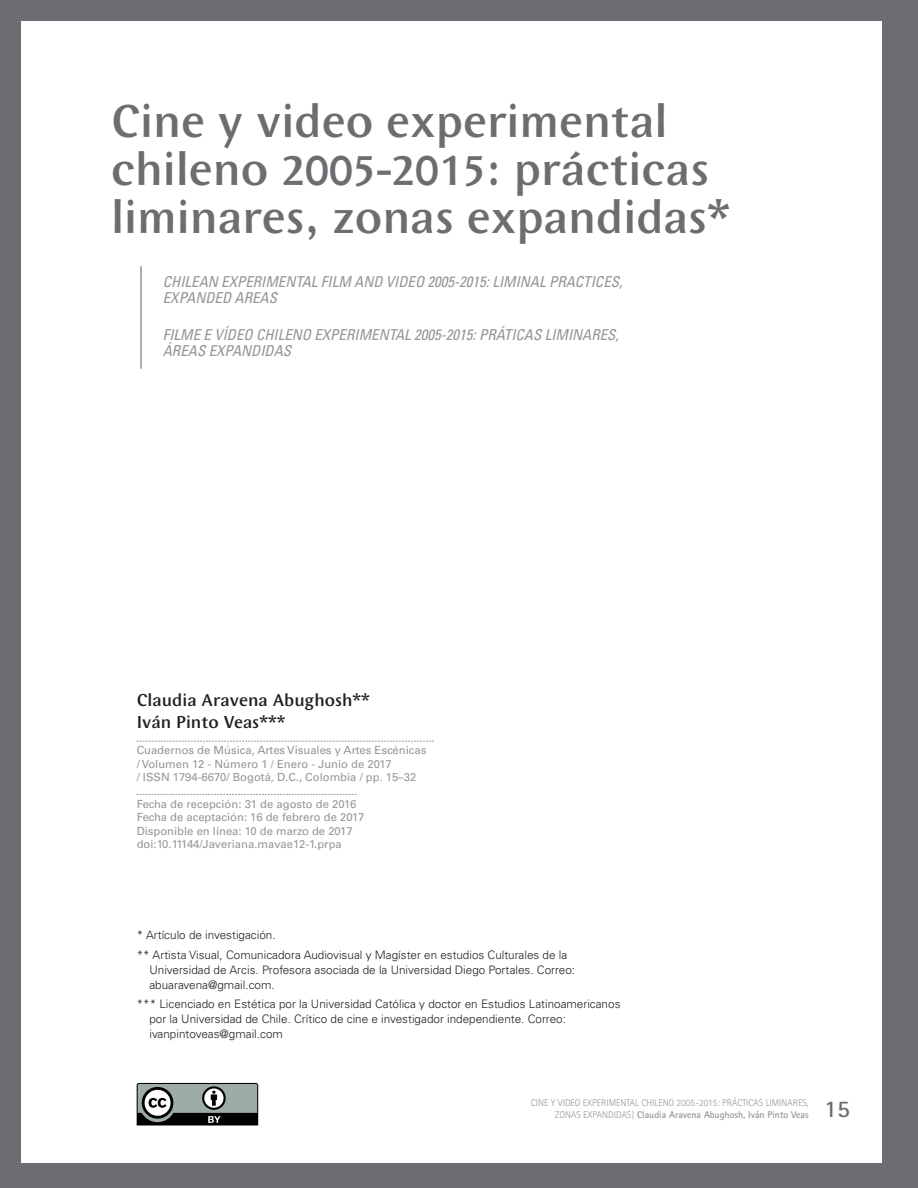
<style>
.page{position:relative;width:918px;height:1188px;background:#6c6d70}
.page>*{position:absolute;margin:0;border:0;box-sizing:border-box;transform-origin:0 0}
.Titulo_ARTICULO_OPC{font:500 48px/48px "Wunderlich";color:#6c6d70}
._000_CORNISAS{font:700 24px "Rotis Sans Serif Std";color:#6c6d70}
.AUTOR_Articulo{font:500 18px "Wunderlich";color:#231f20}
.IDIOMAS_en_titulo{font:italic condensed 15px/16.5px "Univers LT Std";color:#939598}
.notas_al_pie_-_ARTIC{font:300 11.7px/15px "Univers LT Std";color:#231f20}
.Datos_de_indexa_y_re{font:11.25px/13.5px "Univers LT Std";color:#939598}
.Titulo_ARTICULO_OPC-2{font:300 9.75px/11.7px "Rotis Sans Serif Std";color:#939598;text-align:right}
.s1{font-weight:700}
</style>
<div class="page">
<div style="left:22px;top:22px;width:874px;height:1141px;background:#fff"></div>
<div style="left:882px;top:4px;width:36px;height:1184px;background:#6c6d70"></div>
<svg style="left:137px;top:741px;width:297px;height:1px"></svg>
<svg style="left:137px;top:794px;width:219px;height:1px"></svg>
<hr style="left:140px;top:266px;width:2px;height:103px;background:#939598">
<svg style="left:137px;top:1083px;width:121px;height:42px;background:#6e7673"></svg>
<p class="Titulo_ARTICULO_OPC" style="left:111px;top:98px;width:621px">Cine y video experimental chileno 2005-2015: prácticas liminares, zonas expandidas*</p>
<p class="IDIOMAS_en_titulo" style="left:163px;top:273px;width:461px">CHILEAN EXPERIMENTAL FILM AND VIDEO 2005-2015: LIMINAL PRACTICES,<br>EXPANDED AREAS</p>
<p class="IDIOMAS_en_titulo" style="left:163px;top:326px;width:458px">FILME E VÍDEO CHILENO EXPERIMENTAL 2005-2015: PRÁTICAS LIMINARES,<br>ÁREAS EXPANDIDAS</p>
<p class="AUTOR_Articulo" style="left:137px;top:690px;width:235px">Claudia Aravena Abughosh**</p>
<p class="AUTOR_Articulo" style="left:137px;top:712px;width:150px">Iván Pinto Veas***</p>
<p class="Datos_de_indexa_y_re" style="left:137px;top:744px;width:291px">Cuadernos de Música, Artes Visuales y Artes Escénicas / Volumen 12 - Número 1 / Enero - Junio de 2017<br>/ ISSN 1794-6670/ Bogotá, D.C., Colombia / pp. 15–32</p>
<p class="Datos_de_indexa_y_re" style="left:137px;top:797px;width:229px">Fecha de recepción: 31 de agosto de 2016<br>Fecha de aceptación: 16 de febrero de 2017<br>Disponible en línea: 10 de marzo de 2017 doi:10.11144/Javeriana.mavae12-1.prpa</p>
<p class="notas_al_pie_-_ARTIC" style="left:137px;top:928px;width:141px">* Artículo de investigación.</p>
<p class="notas_al_pie_-_ARTIC" style="left:149px;top:947px;width:427px;text-indent:-13px">** Artista Visual, Comunicadora Audiovisual y Magíster en estudios Culturales de la<br>Universidad de Arcis. Profesora asociada de la Universidad Diego Portales. Correo: abuaravena@gmail.com.</p>
<p class="notas_al_pie_-_ARTIC" style="left:149px;top:996px;width:473px;text-indent:-13px">*** Licenciado en Estética por la Universidad Católica y doctor en Estudios Latinoamericanos por la Universidad de Chile. Crítico de cine e investigador independiente. Correo: ivanpintoveas@gmail.com</p>
<p class="Titulo_ARTICULO_OPC-2" style="left:531px;top:1097px;width:280px">CINE Y VIDEO EXPERIMENTAL CHILENO 2005-2015: PRÁCTICAS LIMINARES,<br>ZONAS EXPANDIDAS| <span class="s1">Claudia Aravena Abughosh, Iván Pinto Veas</span></p>
<p class="_000_CORNISAS" style="left:824px;top:1094px;width:27px">15</p>
</div>
